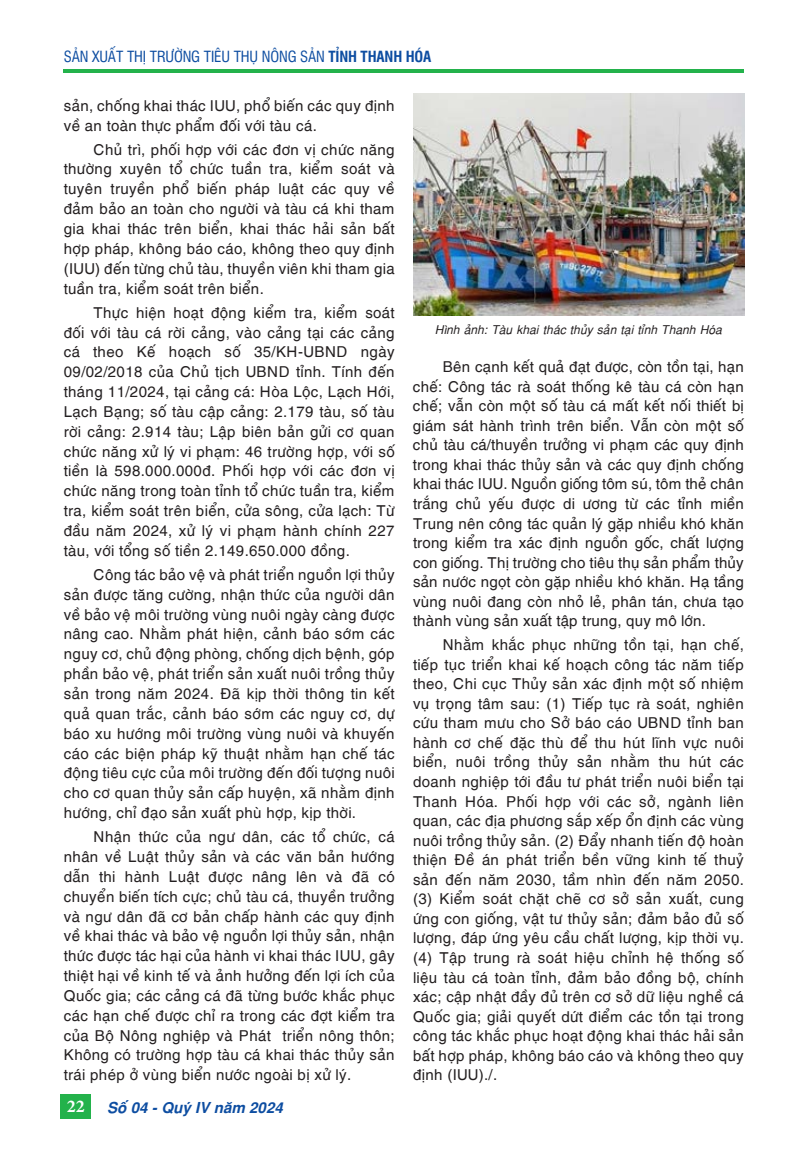
<style>
.page{position:relative;width:808px;height:1149px;background:#fff}
.page>*{position:absolute;margin:0;border:0;box-sizing:border-box;transform-origin:0 0}
.t1{font:700 18px "Minion Pro";color:#fff}
.t2{font:15px/19.8px "SVN Helves";color:#231f20;text-align:justify}
.t3{font:15px "UTM Swiss Condensed";letter-spacing:-.01em;color:#0d4da1}
.t4{font:15px "SVN Helvesbolditalic";color:#0d4da1}
.t5{font:12px "SVN Helvesitalic";color:#231f20}
.s1{font-weight:700}
</style>
<div class="page">
<div style="left:61px;top:1094px;width:30px;height:24px;background:#23b24b"></div>
<hr style="left:64px;top:69px;width:680px;height:4px;background:#23b24b">
<img style="left:413px;top:94px;width:331px;height:221px">
<p class="t3" style="left:64px;top:45px;width:369px">SẢN XUẤT THỊ TRƯỜNG TIÊU THỤ NÔNG SẢN <span class="s1">TỈNH THANH HÓA</span></p>
<p class="t2" style="left:64px;top:94px;width:333px">sản, chống khai thác IUU, phổ biến các quy định về an toàn thực phẩm đối với tàu cá.</p>
<p class="t2" style="left:64px;top:138px;width:333px;text-indent:30px">Chủ trì, phối hợp với các đơn vị chức năng thường xuyên tổ chức tuần tra, kiểm soát và tuyên truyền phổ biến pháp luật các quy về đảm bảo an toàn cho người và tàu cá khi tham gia khai thác trên biển, khai thác hải sản bất hợp pháp, không báo cáo, không theo quy định (IUU) đến từng chủ tàu, thuyền viên khi tham gia tuần tra, kiểm soát trên biển.</p>
<p class="t2" style="left:64px;top:301px;width:333px;text-indent:30px">Thực hiện hoạt động kiểm tra, kiểm soát đối với tàu cá rời cảng, vào cảng tại các cảng cá theo Kế hoạch số 35/KH-UBND ngày 09/02/2018 của Chủ tịch UBND tỉnh. Tính đến tháng 11/2024, tại cảng cá: Hòa Lộc, Lạch Hới, Lạch Bạng; số tàu cập cảng: 2.179 tàu, số tàu rời cảng: 2.914 tàu; Lập biên bản gửi cơ quan chức năng xử lý vi phạm: 46 trường hợp, với số tiền là 598.000.000đ. Phối hợp với các đơn vị chức năng trong toàn tỉnh tổ chức tuần tra, kiểm tra, kiểm soát trên biển, cửa sông, cửa lạch: Từ đầu năm 2024, xử lý vi phạm hành chính 227 tàu, với tổng số tiền 2.149.650.000 đồng.</p>
<p class="t2" style="left:64px;top:563px;width:333px;text-indent:30px">Công tác bảo vệ và phát triển nguồn lợi thủy sản được tăng cường, nhận thức của người dân về bảo vệ môi trường vùng nuôi ngày càng được nâng cao. Nhằm phát hiện, cảnh báo sớm các nguy cơ, chủ động phòng, chống dịch bệnh, góp phần bảo vệ, phát triển sản xuất nuôi trồng thủy sản trong năm 2024. Đã kịp thời thông tin kết quả quan trắc, cảnh báo sớm các nguy cơ, dự báo xu hướng môi trường vùng nuôi và khuyến cáo các biện pháp kỹ thuật nhằm hạn chế tác động tiêu cực của môi trường đến đối tượng nuôi cho cơ quan thủy sản cấp huyện, xã nhằm định hướng, chỉ đạo sản xuất phù hợp, kịp thời.</p>
<p class="t2" style="left:64px;top:825px;width:333px;text-indent:30px">Nhận thức của ngư dân, các tổ chức, cá nhân về Luật thủy sản và các văn bản hướng dẫn thi hành Luật được nâng lên và đã có chuyển biến tích cực; chủ tàu cá, thuyền trưởng và ngư dân đã cơ bản chấp hành các quy định về khai thác và bảo vệ nguồn lợi thủy sản, nhận thức được tác hại của hành vi khai thác IUU, gây thiệt hại về kinh tế và ảnh hưởng đến lợi ích của Quốc gia; các cảng cá đã từng bước khắc phục các hạn chế được chỉ ra trong các đợt kiểm tra của Bộ Nông nghiệp và Phát triển nông thôn; Không có trường hợp tàu cá khai thác thủy sản trái phép ở vùng biển nước ngoài bị xử lý.</p>
<p class="t1" style="left:67px;top:1093px;width:19px">22</p>
<p class="t4" style="left:107px;top:1095px;width:177px">Số 04 - Quý IV năm 2024</p>
<p class="t5" style="left:435px;top:320px;width:289px">Hình ảnh: Tàu khai thác thủy sản tại tỉnh Thanh Hóa</p>
<p class="t2" style="left:413px;top:355px;width:333px;text-indent:30px">Bên cạnh kết quả đạt được, còn tồn tại, hạn chế: Công tác rà soát thống kê tàu cá còn hạn chế; vẫn còn một số tàu cá mất kết nối thiết bị giám sát hành trình trên biển. Vẫn còn một số chủ tàu cá/thuyền trưởng vi phạm các quy định trong khai thác thủy sản và các quy định chống khai thác IUU. Nguồn giống tôm sú , tôm thẻ chân trắng chủ yếu được di ương từ các tỉnh miền Trung nên công tác quản lý gặp nhiều khó khăn trong kiểm tra xác định nguồn gốc, chất lượng con giống. Thị trường cho tiêu thụ sản phẩm thủy sản nước ngọt còn gặp nhiều khó khăn. Hạ tầng vùng nuôi đang còn nhỏ lẻ, phân tán, chưa tạo thành vùng sản xuất tập trung, quy mô lớn.</p>
<p class="t2" style="left:413px;top:633px;width:333px;text-indent:30px">Nhằm khắc phục những tồn tại, hạn chế, tiếp tục triển khai kế hoạch công tác năm tiếp theo, Chi cục Thủy sản xác định một số nhiệm vụ trọng tâm sau: (1) Tiếp tục rà soát, nghiên cứu tham mưu cho Sở báo cáo UBND tỉnh ban hành cơ chế đặc thù để thu hút lĩnh vực nuôi biển, nuôi trồng thủy sản nhằm thu hút các doanh nghiệp tới đầu tư phát triển nuôi biển tại Thanh Hóa. Phối hợp với các sở, ngành liên quan, các địa phương sắp xếp ổn định các vùng nuôi trồng thủy sản. (2) Đẩy nhanh tiến độ hoàn thiện Đề án phát triển bền vững kinh tế thuỷ sản đến năm 2030, tầm nhìn đến năm 2050. (3) Kiểm soát chặt chẽ cơ sở sản xuất, cung ứng con giống, vật tư thủy sản; đảm bảo đủ số lượng, đáp ứng yêu cầu chất lượng, kịp thời vụ. (4) Tập trung rà soát hiệu chỉnh hệ thống số liệu tàu cá toàn tỉnh, đảm bảo đồng bộ, chính xác; cập nhật đầy đủ trên cơ sở dữ liệu nghề cá Quốc gia; giải quyết dứt điểm các tồn tại trong công tác khắc phục hoạt động khai thác hải sản bất hợp pháp, không báo cáo và không theo quy định (IUU)./.</p>
</div>
